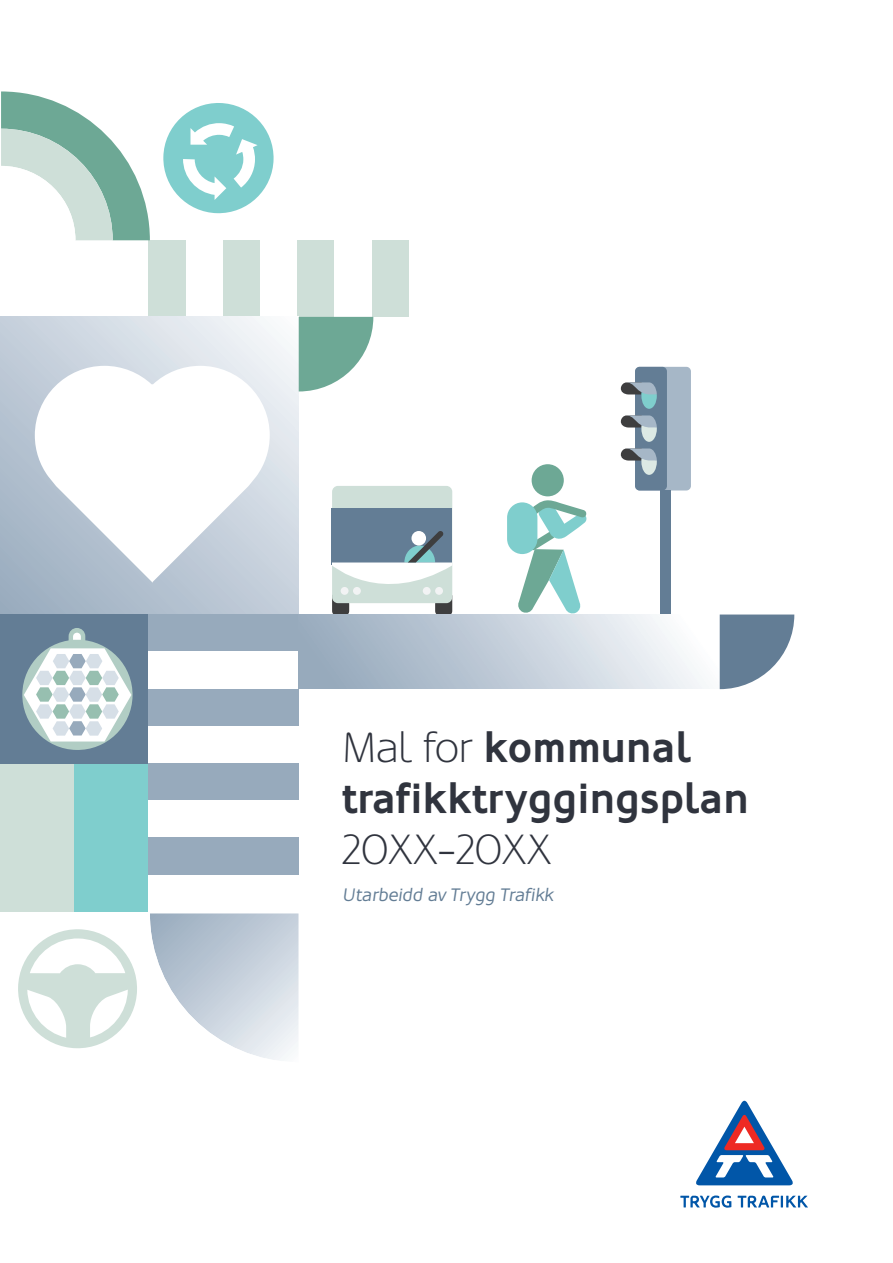
<style>
.page{position:relative;width:893px;height:1263px;background:#fff}
.page>*{position:absolute;margin:0;border:0;box-sizing:border-box;transform-origin:0 0}
.t1{font:700 42px/50.8px "Oblik";color:#30343e}
.t2{font:300 42px "Oblik";letter-spacing:.01em;color:#30343e}
.t3{font:italic 18px "Oblik";letter-spacing:.005em;color:#637d95}
.s1{font-weight:300}
</style>
<div class="page">
<svg style="left:696px;top:1100px;width:97px;height:86px"></svg>
<svg style="left:680px;top:1195px;width:51px;height:13px"></svg>
<svg style="left:738px;top:1195px;width:70px;height:12px"></svg>
<div style="left:149px;top:240px;width:37px;height:77px;background:#cedfd8"></div>
<div style="left:223px;top:240px;width:37px;height:77px;background:#cedfd8"></div>
<div style="left:298px;top:240px;width:37px;height:77px;background:#cedfd8"></div>
<div style="left:372px;top:240px;width:37px;height:77px;background:#cedfd8"></div>
<svg style="left:1px;top:91px;width:149px;height:149px"></svg>
<svg style="left:0;top:317px;width:299px;height:297px"></svg>
<svg style="left:35px;top:366px;width:235px;height:217px"></svg>
<div style="left:532px;top:464px;width:32px;height:32px;background:#6da895;border-radius:50%"></div>
<svg style="left:517px;top:500px;width:70px;height:114px"></svg>
<div style="left:507px;top:502px;width:30px;height:52px;background:#7fcecd;border-radius:15px"></div>
<svg style="left:163px;top:103px;width:111px;height:111px"></svg>
<svg style="left:299px;top:317px;width:74px;height:74px"></svg>
<div style="left:0;top:614px;width:148px;height:150px;background:#637d95"></div>
<svg style="left:18px;top:929px;width:119px;height:120px"></svg>
<div style="left:332px;top:486px;width:120px;height:117px;background:#cedfd8;border-radius:6px"></div>
<div style="left:332px;top:507px;width:120px;height:57px;background:#637d95"></div>
<svg style="left:332px;top:531px;width:120px;height:83px"></svg>
<div style="left:148px;top:614px;width:151px;height:38px;background:#97aabc"></div>
<div style="left:148px;top:689px;width:151px;height:37px;background:#97aabc"></div>
<div style="left:148px;top:763px;width:151px;height:37px;background:#97aabc"></div>
<div style="left:148px;top:838px;width:151px;height:37px;background:#97aabc"></div>
<div style="left:0;top:764px;width:75px;height:148px;background:#cedfd8"></div>
<div style="left:75px;top:764px;width:73px;height:148px;background:#7fcecd"></div>
<svg style="left:150px;top:913px;width:149px;height:147px"></svg>
<div style="left:635px;top:367px;width:56px;height:123px;background:#a6b7c7;border-radius:5px"></div>
<div style="left:635px;top:367px;width:32px;height:123px;background:#637d95;border-radius:5px"></div>
<svg style="left:620px;top:382px;width:37px;height:27px"></svg>
<svg style="left:620px;top:415px;width:37px;height:27px"></svg>
<svg style="left:620px;top:448px;width:37px;height:27px"></svg>
<div style="left:660px;top:490px;width:10px;height:157px;background:#637d95"></div>
<div style="left:299px;top:614px;width:421px;height:75px;background:linear-gradient(to right,#91a5ba,#fdfdff)"></div>
<svg style="left:720px;top:614px;width:74px;height:75px"></svg>
<svg style="left:22px;top:628px;width:111px;height:122px"></svg>
<p class="t1" style="left:342px;top:723px;width:408px"><span class="s1">Mal for</span> kommunal trafikktryggingsplan</p>
<p class="t2" style="left:342px;top:833px;width:210px">20XX-20XX</p>
<p class="t3" style="left:342px;top:888px;width:212px">Utarbeidd av Trygg Trafikk</p>
</div>
